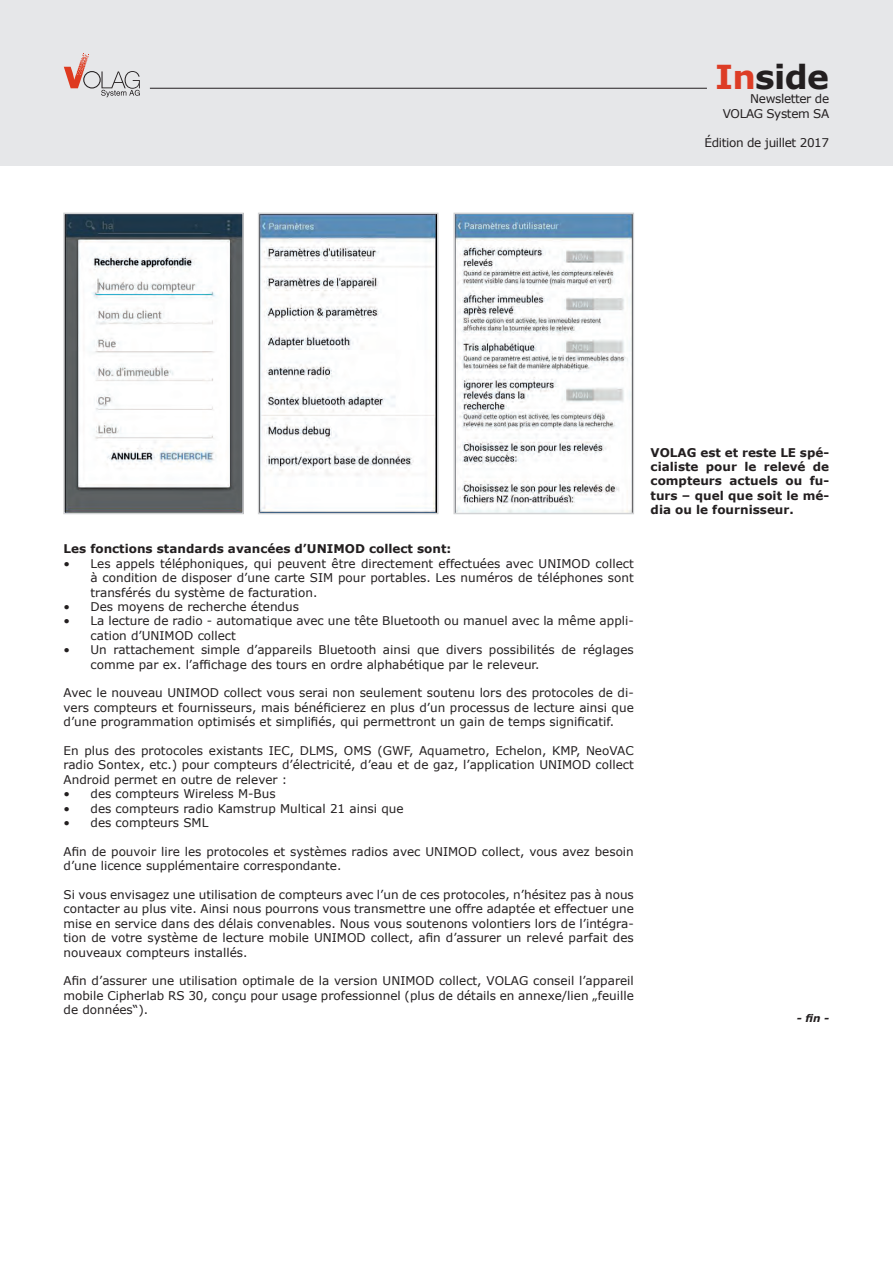
<style>
.page{position:relative;width:893px;height:1263px;background:#fff}
.page>*{position:absolute;margin:0;border:0;box-sizing:border-box;transform-origin:0 0}
.t1{font:700 33px "Verdana";letter-spacing:-.02em;color:#231f20}
.t2{font:12px/14.4px "Verdana";color:#231f20;text-align:justify}
.t3{font:700 12px/14.4px "Verdana";color:#231f20;text-align:justify}
.t4{font:12px/14.4px "Verdana";letter-spacing:-.03em;color:#231f20;text-align:right}
.t5{font:italic 700 10.5px "Verdana";color:#231f20}
.s1{color:#dd3d26}
</style>
<div class="page">
<div style="left:0;top:0;width:893px;height:166px;background:#e6e7e9"></div>
<hr style="left:150px;top:88px;width:557px;height:1px;background:#231f20">
<svg style="left:64px;top:53px;width:76px;height:44px"></svg>
<img style="left:456px;top:216px;width:175px;height:295px">
<div style="left:453px;top:213px;width:181px;height:301px;border:2px solid #d1d2d4"></div>
<img style="left:261px;top:216px;width:174px;height:295px">
<div style="left:258px;top:213px;width:180px;height:301px;border:2px solid #d1d2d4"></div>
<img style="left:66px;top:216px;width:175px;height:295px">
<div style="left:63px;top:213px;width:181px;height:301px;border:2px solid #d1d2d4"></div>
<h1 class="t1" style="left:715px;top:56px;width:116px"><span class="s1">In</span>side</h1>
<p class="t4" style="left:723px;top:92px;width:108px">Newsletter de<br>VOLAG System SA</p>
<p class="t4" style="left:705px;top:135px;width:126px">Édition de juillet 2017</p>
<p class="t3" style="left:64px;top:542px;width:389px">Les fonctions standards avancées d’UNIMOD collect sont:</p>
<p class="t2" style="left:91px;top:556px;width:545px;text-indent:-27px">• Les appels téléphoniques, qui peuvent être directement effectuées avec UNIMOD collect à condition de disposer d’une carte SIM pour portables. Les numéros de téléphones sont transférés du système de facturation.</p>
<p class="t2" style="left:64px;top:600px;width:237px">• Des moyens de recherche étendus</p>
<p class="t2" style="left:91px;top:614px;width:545px;text-indent:-27px">• La lecture de radio - automatique avec une tête Bluetooth ou manuel avec la même appli&shy;cation d’UNIMOD collect</p>
<p class="t2" style="left:91px;top:643px;width:545px;text-indent:-27px">• Un rattachement simple d’appareils Bluetooth ainsi que divers possibilités de réglages comme par ex. l’affichage des tours en ordre alphabétique par le releveur.</p>
<p class="t2" style="left:64px;top:686px;width:572px">Avec le nouveau UNIMOD collect vous serai non seulement soutenu lors des protocoles de di&shy;vers compteurs et fournisseurs, mais bénéficierez en plus d’un processus de lecture ainsi que d’une programmation optimisés et simplifiés, qui permettront un gain de temps significatif.</p>
<p class="t2" style="left:64px;top:744px;width:572px">En plus des protocoles existants IEC, DLMS, OMS (GWF, Aquametro, Echelon, KMP, NeoVAC radio Sontex, etc.) pour compteurs d’électricité, d’eau et de gaz, l’application UNIMOD collect Android permet en outre de relever :</p>
<p class="t2" style="left:64px;top:787px;width:214px">• des compteurs Wireless M-Bus</p>
<p class="t2" style="left:64px;top:801px;width:342px">• des compteurs radio Kamstrup Multical 21 ainsi que</p>
<p class="t2" style="left:64px;top:816px;width:146px">• des compteurs SML</p>
<p class="t2" style="left:64px;top:844px;width:572px">Afin de pouvoir lire les protocoles et systèmes radios avec UNIMOD collect, vous avez besoin d’une licence supplémentaire correspondante.</p>
<p class="t2" style="left:64px;top:888px;width:572px">Si vous envisagez une utilisation de compteurs avec l’un de ces protocoles, n’hésitez pas à nous contacter au plus vite. Ainsi nous pourrons vous transmettre une offre adaptée et effectuer une mise en service dans des délais convenables. Nous vous soutenons volontiers lors de l’intégra&shy;tion de votre système de lecture mobile UNIMOD collect, afin d’assurer un relevé parfait des nouveaux compteurs installés.</p>
<p class="t2" style="left:64px;top:974px;width:572px">Afin d’assurer une utilisation optimale de la version UNIMOD collect, VOLAG conseil l’appareil mobile Cipherlab RS 30, conçu pour usage professionnel (plus de détails en annexe/lien „feuille de données“).</p>
<p class="t3" style="left:651px;top:445px;width:180px">VOLAG est et reste LE spé&shy;cialiste pour le relevé de compteurs actuels ou fu&shy;turs – quel que soit le mé&shy;dia ou le fournisseur.</p>
<p class="t5" style="left:797px;top:1012px;width:34px">- fin -</p>
</div>
